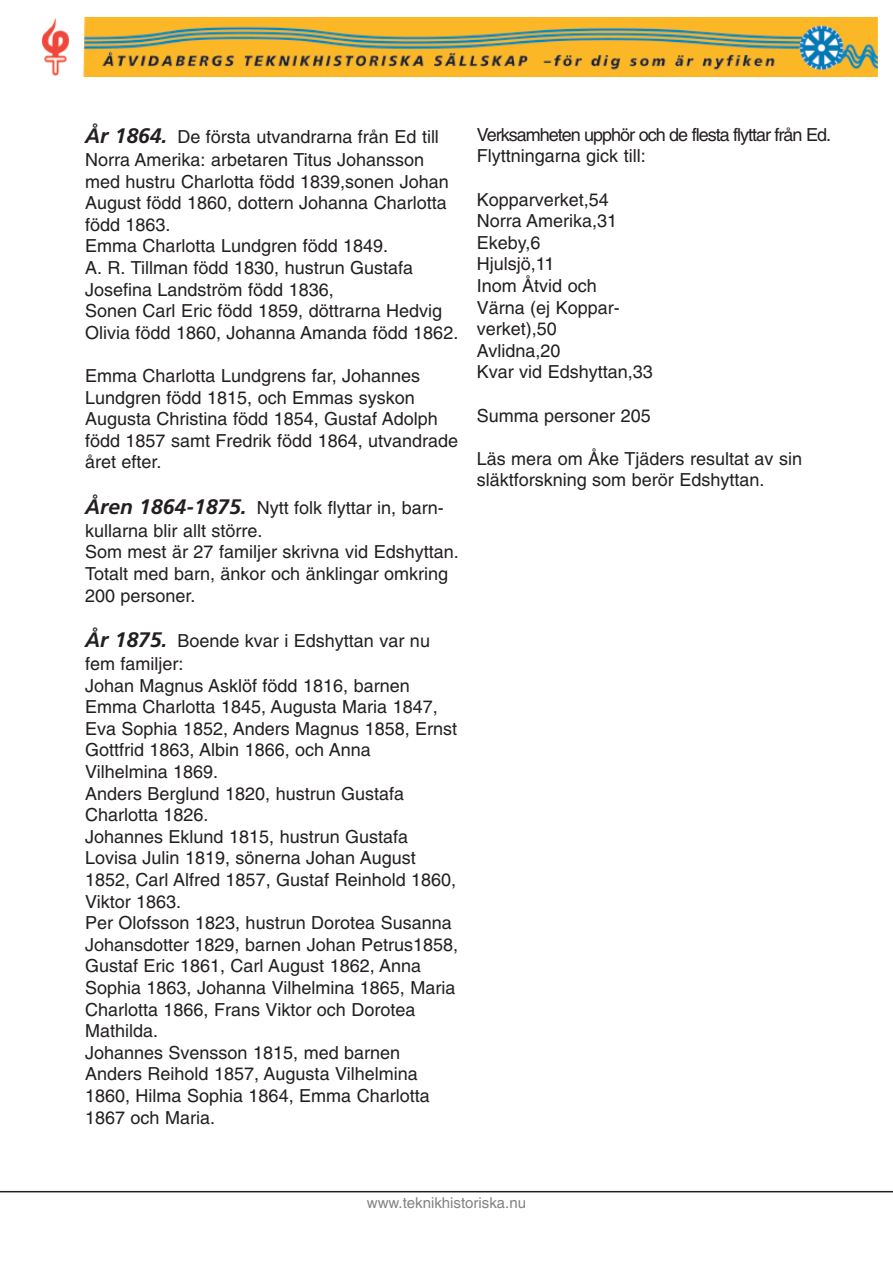
<style>
.page{position:relative;width:893px;height:1263px;background:#fff}
.page>*{position:absolute;margin:0;border:0;box-sizing:border-box;transform-origin:0 0}
.t1{font:18px/21.6px "Helvetica";color:#231f20}
.t2{font:18px/21.6px "Helvetica";letter-spacing:-.055em;color:#231f20}
.t3{font:15px "Helvetica";color:#808285}
.s1{font-family:"Frutiger";font-weight:700;font-style:italic;font-size:21px}
</style>
<div class="page">
<hr style="left:0;top:1191px;width:893px;height:1px;background:#231f20">
<img style="left:41px;top:17px;width:837px;height:60px">
<p class="t1" style="left:85px;top:128px;width:375px"><span class="s1">År 1864.</span> De första utvandrarna från Ed till Norra Amerika: arbetaren Titus Johansson med hustru Charlotta född 1839,sonen Johan August född 1860, dottern Johanna Charlotta född 1863.<br>Emma Charlotta Lundgren född 1849.<br>A. R. Tillman född 1830, hustrun Gustafa Josefina Landström född 1836,<br>Sonen Carl Eric född 1859, döttrarna Hedvig Olivia född 1860, Johanna Amanda född 1862.</p>
<p class="t1" style="left:85px;top:366px;width:375px">Emma Charlotta Lundgrens far, Johannes Lundgren född 1815, och Emmas syskon Augusta Christina född 1854, Gustaf Adolph född 1857 samt Fredrik född 1864, utvandrade året efter.</p>
<p class="t1" style="left:85px;top:498px;width:375px"><span class="s1">Åren 1864-1875.</span> Nytt folk flyttar in, barn&shy;kullarna blir allt större.<br>Som mest är 27 familjer skrivna vid Edshyttan.<br>Totalt med barn, änkor och änklingar omkring 200 personer.</p>
<p class="t1" style="left:85px;top:632px;width:375px"><span class="s1">År 1875.</span> Boende kvar i Edshyttan var nu fem familjer:<br>Johan Magnus Asklöf född 1816, barnen Emma Charlotta 1845, Augusta Maria 1847, Eva Sophia 1852, Anders Magnus 1858, Ernst Gottfrid 1863, Albin 1866, och Anna<br>Vilhelmina 1869.<br>Anders Berglund 1820, hustrun Gustafa Charlotta 1826.<br>Johannes Eklund 1815, hustrun Gustafa Lovisa Julin 1819, sönerna Johan August 1852, Carl Alfred 1857, Gustaf Reinhold 1860, Viktor 1863.<br>Per Olofsson 1823, hustrun Dorotea Susanna Johansdotter 1829, barnen Johan Petrus1858, Gustaf Eric 1861, Carl August 1862, Anna Sophia 1863, Johanna Vilhelmina 1865, Maria Charlotta 1866, Frans Viktor och Dorotea Mathilda.<br>Johannes Svensson 1815, med barnen Anders Reihold 1857, Augusta Vilhelmina 1860, Hilma Sophia 1864, Emma Charlotta 1867 och Maria.</p>
<p class="t2" style="left:477px;top:125px;width:356px">Verksamheten upphör och de flesta flyttar från Ed.<br>Flyttningarna gick till:</p>
<p class="t1" style="left:477px;top:190px;width:178px">Kopparverket,54<br>Norra Amerika,31<br>Ekeby,6<br>Hjulsjö,11<br>Inom Åtvid och<br>Värna (ej Koppar&shy;verket),50<br>Avlidna,20<br>Kvar vid Edshyttan,33</p>
<p class="t1" style="left:477px;top:406px;width:176px">Summa personer 205</p>
<p class="t1" style="left:477px;top:449px;width:327px">Läs mera om Åke Tjäders resultat av sin släktforskning som berör Edshyttan.</p>
<p class="t3" style="left:367px;top:1197px;width:161px">www.teknikhistoriska.nu</p>
</div>
